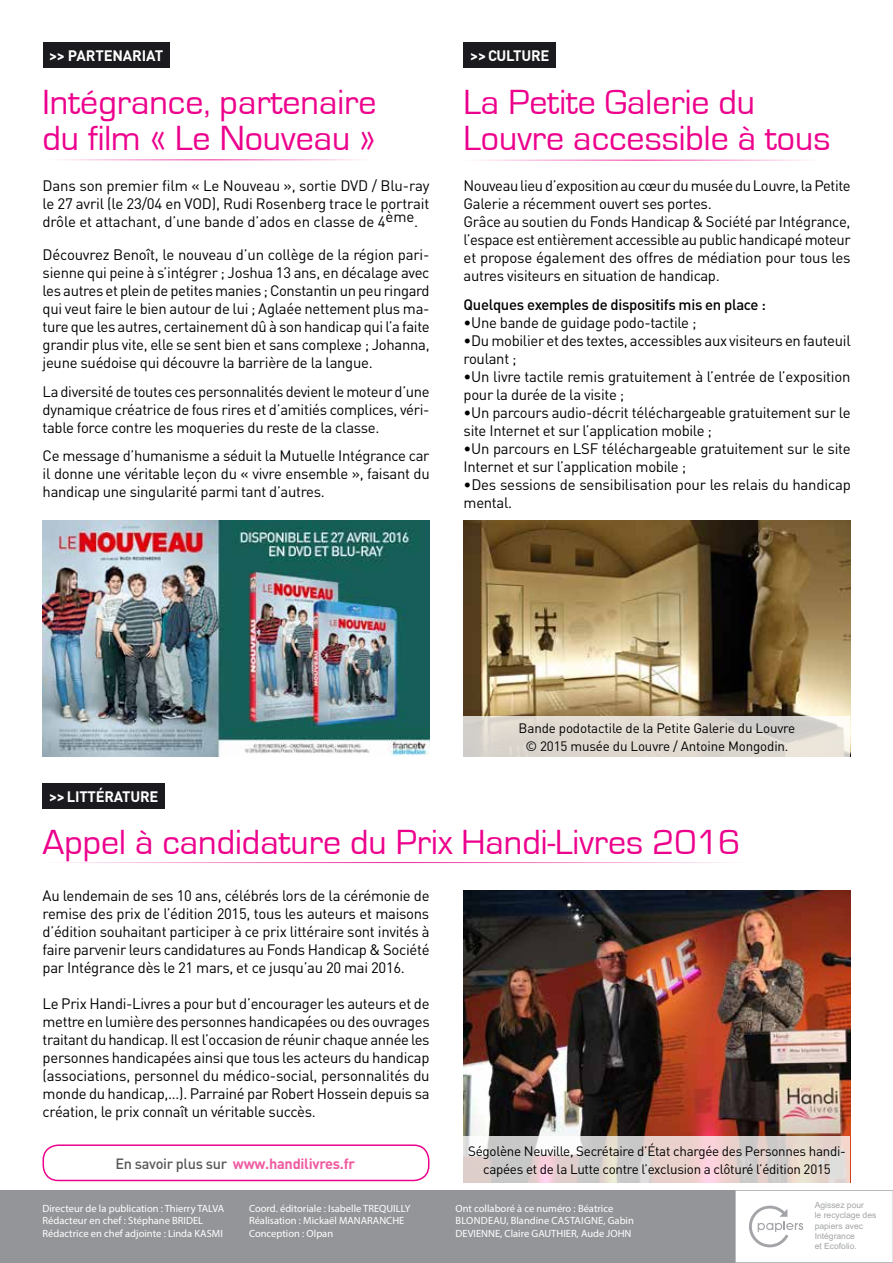
<style>
.page{position:relative;width:893px;height:1263px;background:#fff}
.page>*{position:absolute;margin:0;border:0;box-sizing:border-box;transform-origin:0 0}
.t1{font:36px/36px "Eurostile";color:#ec008c}
.t2{font:15px/18px "DIN";letter-spacing:-.02em;color:#000;text-align:justify}
.t3{font:500 15px "DIN";letter-spacing:-.02em;color:#000}
.t4{font:700 15px "DIN";letter-spacing:-.015em;color:#fff}
.t5{font:700 14.7px "DIN";letter-spacing:-.02em;color:#ef5ba1}
.t6{font:13.5px/18px "DIN";letter-spacing:-.02em;color:#000;text-align:center}
.t7{font:10.5px/12.6px "Myriad Pro";color:#fff}
.t8{font:8.55px/10.4px "Arial";color:#a2a4a7}
.s1{font-weight:500;color:#58595b}
</style>
<div class="page">
<div style="left:0;top:1190px;width:893px;height:73px;background:#939598"></div>
<svg style="left:735px;top:1190px;width:158px;height:73px;background:#f8f8f8"></svg>
<div style="left:43px;top:1144px;width:386px;height:37px;border:2px solid #ec008c;border-radius:15px"></div>
<hr style="left:48px;top:159px;width:326px;height:1px;background:#ec008c">
<hr style="left:43px;top:862px;width:705px;height:1px;background:#ec008c">
<div style="left:43px;top:43px;width:127px;height:25px;background:#1b1b1f"></div>
<div style="left:43px;top:783px;width:122px;height:25px;background:#1b1b1f"></div>
<div style="left:464px;top:43px;width:92px;height:25px;background:#1b1b1f"></div>
<hr style="left:464px;top:160px;width:358px;height:1px;background:#ec008c">
<img style="left:43px;top:521px;width:386px;height:235px">
<img style="left:463px;top:521px;width:387px;height:195px">
<svg style="left:463px;top:716px;width:387px;height:41px;background:#ded8d1"></svg>
<img style="left:464px;top:891px;width:386px;height:245px">
<svg style="left:463px;top:1136px;width:387px;height:47px;background:#dfd3d0"></svg>
<p class="t4" style="left:49px;top:46px;width:116px">&gt;&gt; PARTENARIAT</p>
<h1 class="t1" style="left:43px;top:85px;width:335px">Intégrance, partenaire du film « Le Nouveau »</h1>
<p class="t2" style="left:43px;top:176px;width:388px">Dans son premier film « Le Nouveau », sortie DVD / Blu-ray le 27 avril (le 23/04 en VOD), Rudi Rosenberg trace le portrait drôle et attachant, d’une bande d’ados en classe de 4ème.</p>
<p class="t2" style="left:43px;top:245px;width:389px">Découvrez Benoît, le nouveau d’un collège de la région pari&shy;sienne qui peine à s’intégrer ; Joshua 13 ans, en décalage avec les autres et plein de petites manies ; Constantin un peu ringard qui veut faire le bien autour de lui ; Aglaée nettement plus ma&shy;ture que les autres, certainement dû à son handicap qui l’a faite grandir plus vite, elle se sent bien et sans complexe ; Johanna, jeune suédoise qui découvre la barrière de la langue.</p>
<p class="t2" style="left:43px;top:382px;width:388px">La diversité de toutes ces personnalités devient le moteur d’une dynamique créatrice de fous rires et d’amitiés complices, véri&shy;table force contre les moqueries du reste de la classe.</p>
<p class="t2" style="left:43px;top:446px;width:389px">Ce message d’humanisme a séduit la Mutuelle Intégrance car il donne une véritable leçon du « vivre ensemble », faisant du handicap une singularité parmi tant d’autres.</p>
<p class="t4" style="left:470px;top:46px;width:81px">&gt;&gt; CULTURE</p>
<h1 class="t1" style="left:463px;top:85px;width:368px">La Petite Galerie du<br>Louvre accessible à tous</h1>
<p class="t2" style="left:464px;top:176px;width:389px;text-align:left">Nouveau lieu d’exposition au cœur du musée du Louvre, la Petite Galerie a récemment ouvert ses portes.<br>Grâce au soutien du Fonds Handicap &amp; Société par Intégrance, l’espace est entièrement accessible au public handicapé moteur et propose également des offres de médiation pour tous les autres visiteurs en situation de handicap.</p>
<p class="t3" style="left:464px;top:294px;width:304px">Quelques exemples de dispositifs mis en place :</p>
<p class="t2" style="left:464px;top:313px;width:234px">•Une bande de guidage podo-tactile ;</p>
<p class="t2" style="left:464px;top:331px;width:389px">•Du mobilier et des textes, accessibles aux visiteurs en fauteuil roulant ;</p>
<p class="t2" style="left:464px;top:367px;width:388px">•Un livre tactile remis gratuitement à l’entrée de l’exposition pour la durée de la visite ;</p>
<p class="t2" style="left:464px;top:403px;width:388px">•Un parcours audio-décrit téléchargeable gratuitement sur le site Internet et sur l’application mobile ;</p>
<p class="t2" style="left:464px;top:439px;width:389px">•Un parcours en LSF téléchargeable gratuitement sur le site<br>Internet et sur l’application mobile ;</p>
<p class="t2" style="left:464px;top:475px;width:389px">•Des sessions de sensibilisation pour les relais du handicap mental.</p>
<p class="t4" style="left:49px;top:786px;width:101px">&gt;&gt; Littérature</p>
<p class="t6" style="left:519px;top:719px;width:278px">Bande podotactile de la Petite Galerie du Louvre © 2015 musée du Louvre / Antoine Mongodin.</p>
<h1 class="t1" style="left:43px;top:825px;width:699px">Appel à candidature du Prix Handi-Livres 2016</h1>
<p class="t2" style="left:43px;top:886px;width:388px">Au lendemain de ses 10 ans, célébrés lors de la cérémonie de remise des prix de l’édition 2015, tous les auteurs et maisons d’édition souhaitant participer à ce prix littéraire sont invités à faire parvenir leurs candidatures au Fonds Handicap &amp; Société par Intégrance dès le 21 mars, et ce jusqu’au 20 mai 2016.</p>
<p class="t2" style="left:43px;top:994px;width:389px">Le Prix Handi-Livres a pour but d’encourager les auteurs et de mettre en lumière des personnes handicapées ou des ouvrages traitant du handicap. Il est l’occasion de réunir chaque année les personnes handicapées ainsi que tous les acteurs du handicap (associations, personnel du médico-social, personnalités du monde du handicap,…). Parrainé par Robert Hossein depuis sa création, le prix connaît un véritable succès.</p>
<p class="t6" style="left:468px;top:1141px;width:379px">Ségolène Neuville, Secrétaire d’état chargée des Personnes handi&shy;capées et de la Lutte contre l’exclusion a clôturé l’édition 2015</p>
<p class="t5" style="left:115px;top:1154px;width:241px"><span class="s1">En savoir plus sur</span> www.handilivres.fr</p>
<p class="t7" style="left:43px;top:1202px;width:183px">Directeur de la publication : Thierry TALVA<br>Rédacteur en chef : Stéphane BRIDEL<br>Rédactrice en chef adjointe : Linda KASMI</p>
<p class="t7" style="left:249px;top:1202px;width:163px">Coord. éditoriale : Isabelle TREQUILLY<br>Réalisation : Mickaël MANARANCHE<br>Conception : Olpan</p>
<p class="t7" style="left:455px;top:1202px;width:159px">Ont collaboré à ce numéro : Béatrice<br>Blondeau</p>
<p class="t8" style="left:815px;top:1200px;width:63px">Agissez pour<br>le recyclage des papiers avec<br>Intégrance<br>et Ecofolio.</p>
<p class="t7" style="left:455px;top:1214px;width:180px;text-align:right">gne, Gabin<br>DEVIENNE, Claire GAUTHIER, Aude JOHN</p>
<p class="t7" style="left:506px;top:1214px;width:58px">, Blandine Castai</p>
</div>
